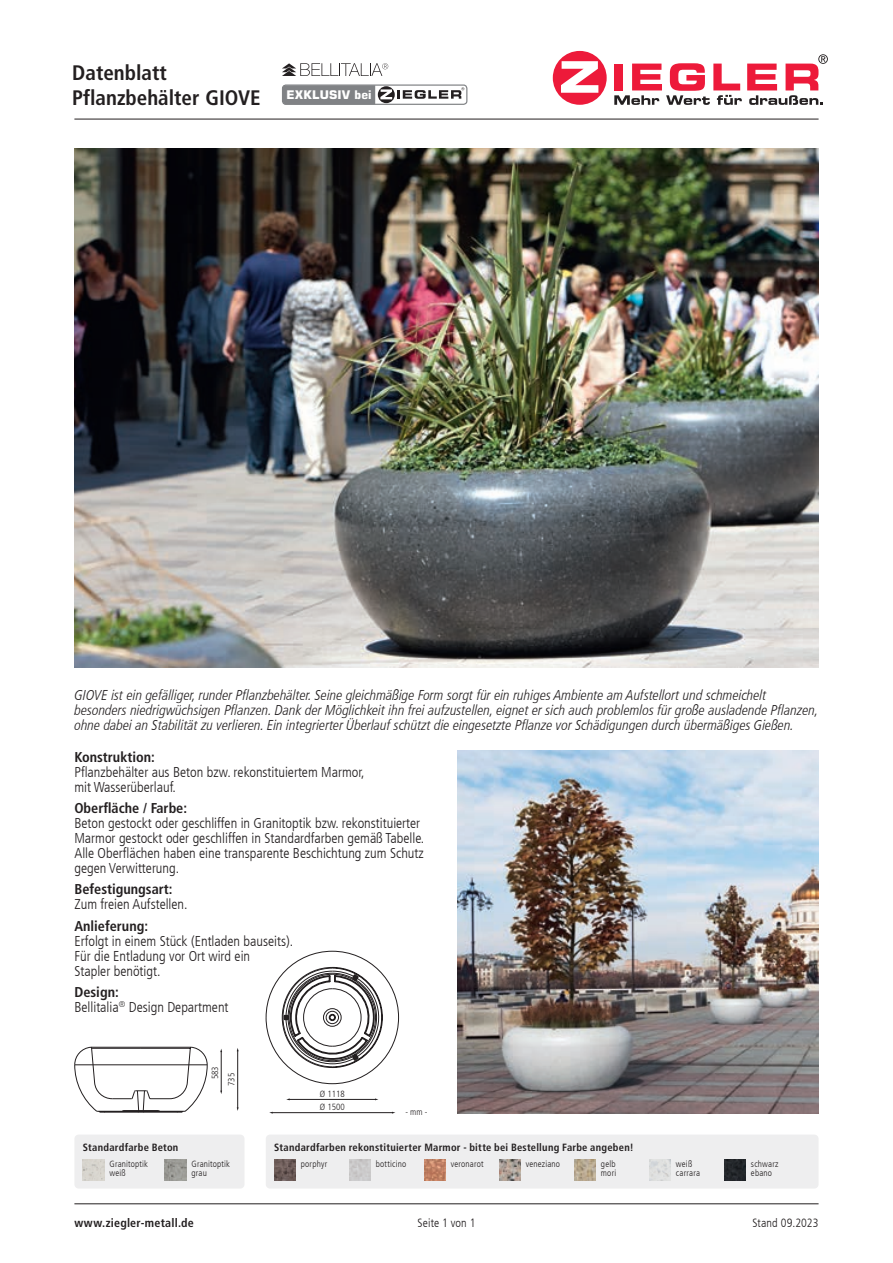
<style>
.page{position:relative;width:893px;height:1263px;background:#fff}
.page>*{position:absolute;margin:0;border:0;box-sizing:border-box;transform-origin:0 0}
.t1{font:700 condensed 21px/25.2px "Frutiger LT Com";color:#231f20}
.t2{font:300 condensed 14.25px/15px "Frutiger LT Com";color:#231f20}
.t3{font:italic 300 condensed 14.25px/15px "Frutiger LT Com";color:#231f20}
.t4{font:700 condensed 14.25px "Frutiger LT Com";color:#231f20}
.t5{font:300 condensed 12px "Frutiger LT Com";letter-spacing:.01em;color:#231f20}
.t6{font:700 condensed 12px "Frutiger LT Com";letter-spacing:.02em;color:#231f20}
.t7{font:700 12px "Eurostile LT Pro";letter-spacing:.02em;color:#fff}
.t8{font:700 condensed 10.5px "Frutiger LT Com";letter-spacing:.025em;color:#231f20}
.t9{font:300 condensed 9px/8.9px "Frutiger LT Com";letter-spacing:.02em;color:#231f20}
.t10{font:300 condensed 9px/12.9px "Frutiger LT Com";color:#231f20}
.s1{font-weight:700}
</style>
<div class="page">
<img style="left:74px;top:149px;width:745px;height:519px">
<img style="left:457px;top:751px;width:362px;height:362px">
<div style="left:74px;top:1134px;width:170px;height:54px;background:#eeeeef;border-radius:4px"></div>
<div style="left:266px;top:1134px;width:553px;height:54px;background:#eeeeef;border-radius:4px"></div>
<hr style="left:74px;top:119px;width:745px;height:1px;background:#231f20">
<hr style="left:74px;top:1203px;width:745px;height:1px;background:#231f20">
<hr style="left:237px;top:1051px;width:1px;height:57px;background:#231f20">
<svg style="left:74px;top:1047px;width:134px;height:66px"></svg>
<hr style="left:221px;top:1051px;width:1px;height:40px;background:#231f20">
<hr style="left:272px;top:1112px;width:121px;height:1px;background:#231f20">
<svg style="left:266px;top:950px;width:133px;height:118px"></svg>
<hr style="left:289px;top:1099px;width:87px;height:1px;background:#231f20">
<img style="left:274px;top:1159px;width:22px;height:22px">
<img style="left:349px;top:1159px;width:22px;height:22px">
<img style="left:424px;top:1159px;width:22px;height:22px">
<img style="left:499px;top:1159px;width:22px;height:22px">
<img style="left:574px;top:1159px;width:22px;height:22px">
<img style="left:649px;top:1159px;width:22px;height:22px">
<img style="left:724px;top:1159px;width:22px;height:22px">
<img style="left:83px;top:1159px;width:21px;height:22px">
<img style="left:165px;top:1159px;width:21px;height:22px">
<svg style="left:553px;top:51px;width:54px;height:54px"></svg>
<svg style="left:614px;top:54px;width:214px;height:51px"></svg>
<svg style="left:282px;top:63px;width:106px;height:13px"></svg>
<div style="left:282px;top:84px;width:185px;height:21px;border:1px solid #808285;border-radius:3px"></div>
<svg style="left:282px;top:85px;width:182px;height:19px"></svg>
<h1 class="t1" style="left:72px;top:60px;width:190px">Datenblatt<br>Pflanzbehälter GIOVE</h1>
<p class="t7" style="left:287px;top:87px;width:86px">EXKLUSIV bei</p>
<p class="t3" style="left:74px;top:687px;width:745px">GIOVE ist ein gefälliger, runder Pflanzbehälter. Seine gleichmäßige Form sorgt für ein ruhiges Ambiente am Aufstellort und schmeichelt besonders niedrigwüchsigen Pflanzen. Dank der Möglichkeit ihn frei aufzustellen, eignet er sich auch problemlos für große ausladende Pflanzen, ohne dabei an Stabilität zu verlieren. Ein integrierter Überlauf schützt die eingesetzte Pflanze vor Schädigungen durch übermäßiges Gießen.</p>
<p class="t4" style="left:74px;top:748px;width:82px">Konstruktion:</p>
<p class="t2" style="left:74px;top:764px;width:292px">Pflanzbehälter aus Beton bzw. rekonstituiertem Marmor, mit Wasserüberlauf.</p>
<p class="t4" style="left:74px;top:799px;width:114px">Oberfläche / Farbe:</p>
<p class="t2" style="left:74px;top:816px;width:351px">Beton gestockt oder geschliffen in Granitoptik bzw. rekonstituierter Marmor gestockt oder geschliffen in Standardfarben gemäß Tabelle.<br>Alle Oberflächen haben eine transparente Beschichtung zum Schutz gegen Verwitterung.</p>
<p class="t4" style="left:74px;top:881px;width:100px">Befestigungsart:</p>
<p class="t2" style="left:74px;top:897px;width:115px">Zum freien Aufstellen.</p>
<p class="t4" style="left:74px;top:917px;width:75px">Anlieferung:</p>
<p class="t2" style="left:74px;top:933px;width:220px">Erfolgt in einem Stück (Entladen bauseits).<br>Für die Entladung vor Ort wird ein<br>Stapler benötigt.</p>
<p class="t2" style="left:74px;top:985px;width:156px"><span class="s1">Design:<br></span>Bellitalia<sup>®</sup> Design Department</p>
<p class="t9" style="left:207px;top:1086px;width:21px;line-height:16.5px;text-indent:7px;rotate:-90deg">583<br>735</p>
<p class="t10" style="left:320px;top:1087px;width:26px">Ø 1118<br>Ø 1500</p>
<p class="t9" style="left:405px;top:1107px;width:23px">- mm -</p>
<p class="t8" style="left:83px;top:1141px;width:97px">Standardfarbe Beton</p>
<p class="t8" style="left:274px;top:1141px;width:361px">Standardfarben rekonstituierter Marmor - bitte bei Bestellung Farbe angeben!</p>
<p class="t9" style="left:301px;top:1159px;width:28px">porphyr</p>
<p class="t9" style="left:376px;top:1159px;width:32px">botticino</p>
<p class="t9" style="left:451px;top:1159px;width:34px">veronarot</p>
<p class="t9" style="left:526px;top:1159px;width:36px">veneziano</p>
<p class="t9" style="left:601px;top:1159px;width:17px">gelb mori</p>
<p class="t9" style="left:676px;top:1159px;width:26px">weiß carrara</p>
<p class="t9" style="left:751px;top:1159px;width:29px">schwarz ebano</p>
<p class="t9" style="left:109px;top:1159px;width:40px">Granitoptik weiß</p>
<p class="t9" style="left:192px;top:1159px;width:40px">Granitoptik grau</p>
<p class="t6" style="left:74px;top:1215px;width:121px">www.ziegler-metall.de</p>
<p class="t5" style="left:418px;top:1215px;width:59px">Seite 1 von 1</p>
<p class="t5" style="left:752px;top:1215px;width:68px">Stand 09.2023</p>
</div>
